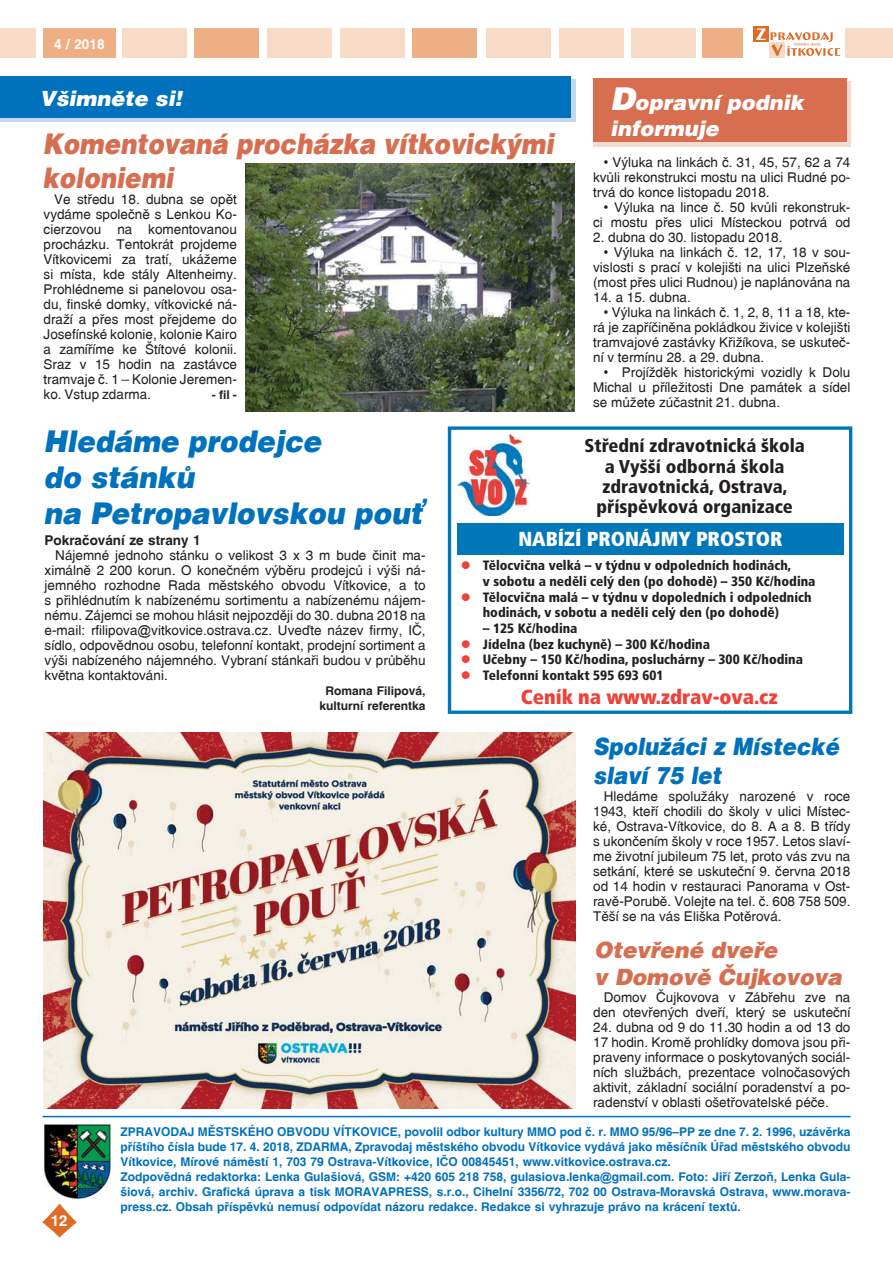
<style>
.page{position:relative;width:893px;height:1263px;background:#fff}
.page>*{position:absolute;margin:0;border:0;box-sizing:border-box;transform-origin:0 0}
.t1{font:italic 900 30px/36px "Switzerland";color:#0071bc;scale:.93 1}
.t2{font:italic 900 28.5px/34.2px "Switzerland";color:#d76e50;scale:.86 1}
.t3{font:italic 900 24px/28.8px "Switzerland";color:#0071bc;scale:.89 1}
.t4{font:italic 900 22.5px/27px "Switzerland";color:#d76e50}
.t5{font:italic 900 21px/25.2px "Switzerland";color:#fff}
.t6{font:900 condensed 20.25px "Frutiger CE";color:#ef4039}
.t7{font:900 condensed 20.25px "Frutiger CE";color:#fff}
.t8{font:900 condensed 18.6px/20.2px "Frutiger CE";color:#231f20;text-align:center}
.t9{font:700 15px "Switzerland";color:#fff}
.t10{font:13.5px/15px "Switzerland";color:#231f20;text-align:justify}
.t11{font:900 condensed 13.5px/15.8px "Frutiger CE";color:#231f20}
.t12{font:700 13.5px "Switzerland";color:#231f20}
.t13{font:700 13.5px "Switzerland";color:#fff}
.t14{font:700 12px/15px "Switzerland";color:#0071bc}
.t15{font:700 12px/15px "Switzerland";color:#231f20;text-align:center}
.s1{font-size:31.5px}
.s2{font-family:"Arial"}
</style>
<div class="page">
<div style="left:593px;top:81px;width:257px;height:66px;background:#f4dbcf"></div>
<div style="left:593px;top:78px;width:253px;height:64px;background:#d76e50"></div>
<div style="left:486px;top:28px;width:65px;height:29px;background:#f7dbc6"></div>
<div style="left:559px;top:28px;width:65px;height:29px;background:#f7dbc6"></div>
<div style="left:631px;top:28px;width:65px;height:29px;background:#f7dbc6"></div>
<div style="left:267px;top:28px;width:65px;height:29px;background:#f7dbc6"></div>
<div style="left:340px;top:28px;width:65px;height:29px;background:#f7dbc6"></div>
<div style="left:195px;top:28px;width:64px;height:29px;background:#edaf83"></div>
<div style="left:0;top:28px;width:35px;height:30px;background:#f7dbc6"></div>
<div style="left:412px;top:28px;width:65px;height:29px;background:#edaf83"></div>
<div style="left:702px;top:28px;width:41px;height:29px;background:#edaf83"></div>
<div style="left:845px;top:28px;width:48px;height:29px;background:#f7dbc6"></div>
<div style="left:43px;top:28px;width:72px;height:29px;background:#edaf83"></div>
<div style="left:122px;top:29px;width:65px;height:29px;background:#f7dbc6"></div>
<div style="left:753px;top:27px;width:16px;height:15px;background:#de6c27"></div>
<div style="left:769px;top:42px;width:15px;height:16px;background:#f7dbc6"></div>
<svg style="left:756px;top:28px;width:84px;height:28px"></svg>
<svg style="left:42px;top:1203px;width:35px;height:34px"></svg>
<img style="left:45px;top:1125px;width:66px;height:73px">
<hr style="left:43px;top:1116px;width:807px;height:1px;background:#0071bc">
<div style="left:0;top:79px;width:575px;height:43px;background:#c7d5ee"></div>
<div style="left:0;top:77px;width:571px;height:41px;background:#0071bc"></div>
<img style="left:245px;top:163px;width:329px;height:248px">
<img style="left:44px;top:733px;width:531px;height:376px">
<div style="left:448px;top:426px;width:404px;height:288px;border:3px solid #0077b9"></div>
<img style="left:457px;top:435px;width:73px;height:80px">
<div style="left:457px;top:523px;width:387px;height:31px;background:#0077b9"></div>
<p class="t13" style="left:54px;top:36px;width:52px">4 / 2018</p>
<h3 class="t5" style="left:39px;top:87px;width:144px">Všimněte si!</h3>
<h2 class="t2" style="left:43px;top:128px;width:596px">Komentovaná procházka vítkovickými koloniemi</h2>
<p class="t10" style="left:44px;top:192px;width:195px;text-indent:11px">Ve středu 18. dubna se opět vydáme společně s Lenkou Ko&shy;cierzovou na komentovanou procházku. Tentokrát projdeme Vítkovicemi za tratí, ukážeme si místa, kde stály Altenheimy.<br>Prohlédneme si panelovou osa&shy;du, finské domky, vítkovické ná&shy;draží a přes most přejdeme do Josefínské kolonie, kolonie Kairo a zamíříme ke Štítové kolonii.<br>Sraz v 15 hodin na zastávce tramvaje č. 1 – Kolonie Jeremen&shy;ko. Vstup zdarma.</p>
<p class="t15" style="left:212px;top:387px;width:27px">- fil -</p>
<h3 class="t5" style="left:610px;top:91px;width:195px"><span class="s1">D</span>opravní podnik informuje</h3>
<p class="t10" style="left:593px;top:154px;width:259px;text-indent:11px">• Výluka na linkách č. 31, 45, 57, 62 a 74 kvůli rekonstrukci mostu na ulici Rudné po&shy;trvá do konce listopadu 2018.</p>
<p class="t10" style="left:593px;top:199px;width:259px;text-align:right">• Výluka na lince č. 50 kvůli rekonstruk&shy;ci mostu přes ulici Místeckou potrvá od</p>
<p class="t10" style="left:593px;top:229px;width:191px">2. dubna do 30. listopadu 2018.</p>
<p class="t10" style="left:593px;top:244px;width:259px;text-indent:11px">• Výluka na linkách č. 12, 17, 18 v sou&shy;vislosti s prací v kolejišti na ulici Plzeňské (most přes ulici Rudnou) je naplánována na</p>
<p class="t10" style="left:593px;top:289px;width:99px">14. a 15. dubna.</p>
<p class="t10" style="left:593px;top:304px;width:259px;text-indent:11px">• Výluka na linkách č. 1, 2, 8, 11 a 18, kte&shy;rá je zapříčiněna pokládkou živice v kolejišti tramvajové zastávky Křižíkova, se uskuteč&shy;ní v termínu 28. a 29. dubna.</p>
<p class="t10" style="left:593px;top:364px;width:259px;text-indent:11px">• Projížděk historickými vozidly k Dolu Michal u příležitosti Dne památek a sídel se můžete zúčastnit 21. dubna.</p>
<h1 class="t1" style="left:44px;top:424px;width:410px">Hledáme prodejce<br>do stánků<br>na Petropavlovskou pouť</h1>
<p class="t12" style="left:45px;top:532px;width:158px">Pokračování ze strany 1</p>
<p class="t10" style="left:45px;top:548px;width:382px;text-indent:11px">Nájemné jednoho stánku o velikost 3 x 3 m bude činit ma&shy;ximálně 2 200 korun. O konečném výběru prodejců i výši ná&shy;jemného rozhodne Rada městského obvodu Vítkovice, a to s přihlédnutím k nabízenému sortimentu a nabízenému nájem&shy;nému. Zájemci se mohou hlásit nejpozději do 30. dubna 2018 na e-mail: rfilipova<span class="s2">@</span>vitkovice.ostrava.cz. Uveďte název firmy, IČ, sídlo, odpovědnou osobu, telefonní kontakt, prodejní sortiment a výši nabízeného nájemného. Vybraní stánkaři budou v průběhu května kontaktováni.</p>
<p class="t15" style="left:320px;top:683px;width:108px">Romana Filipová, kulturní referentka</p>
<h3 class="t8" style="left:584px;top:437px;width:222px">Střední zdravotnická škola a Vyšší odborná škola zdravotnická, Ostrava, příspěvková organizace</h3>
<h3 class="t7" style="left:518px;top:527px;width:266px">NABÍZÍ PRONÁJMY PROSTOR</h3>
<p class="t11" style="left:483px;top:558px;width:334px">Tělocvična velká – v týdnu v odpoledních hodinách,<br>v sobotu a neděli celý den (po dohodě) – 350 Kč/hodina Tělocvična malá – v týdnu v dopoledních i odpoledních hodinách, v sobotu a neděli celý den (po dohodě)</p>
<p class="t11" style="left:483px;top:621px;width:322px">– 125 Kč/hodina<br>Jídelna (bez kuchyně) – 300 Kč/hodina<br>Učebny – 150 Kč/hodina, posluchárny – 300 Kč/hodina Telefonní kontakt 595 693 601</p>
<h3 class="t6" style="left:521px;top:685px;width:258px">Ceník na www.zdrav-ova.cz</h3>
<h3 class="t3" style="left:593px;top:733px;width:278px">Spolužáci z Místecké slaví 75 let</h3>
<p class="t10" style="left:593px;top:788px;width:259px;text-indent:11px">Hledáme spolužáky narozené v roce 1943, kteří chodili do školy v ulici Místec&shy;ké, Ostrava-Vítkovice, do 8. A a 8. B třídy s ukončením školy v roce 1957. Letos slaví&shy;me životní jubileum 75 let, proto vás zvu na setkání, které se uskuteční 9. června 2018 od 14 hodin v restauraci Panorama v Ost&shy;ravě-Porubě. Volejte na tel. č. 608 758 509.<br>Těší se na vás Eliška Potěrová.</p>
<h3 class="t4" style="left:594px;top:937px;width:249px">Otevřené dveře<br>v Domově Čujkovova</h3>
<p class="t10" style="left:593px;top:990px;width:259px;text-align:right">Domov Čujkovova v Zábřehu zve na den otevřených dveří, který se uskuteční</p>
<p class="t10" style="left:593px;top:1020px;width:259px">24. dubna od 9 do 11.30 hodin a od 13 do 17 hodin. Kromě prohlídky domova jsou při&shy;praveny informace o poskytovaných sociál&shy;ních službách, prezentace volnočasových aktivit, základní sociální poradenství a po&shy;radenství v oblasti ošetřovatelské péče.</p>
<p class="t9" style="left:51px;top:1212px;width:18px">12</p>
<p class="t14" style="left:120px;top:1124px;width:731px">ZPRAVODAJ MĚSTSKÉHO OBVODU VÍTKOVICE, povolil odbor kultury MMO pod č. r. MMO 95/96–PP ze dne 7. 2. 1996, uzávěrka příštího čísla bude 17. 4. 2018, ZDARMA, Zpravodaj městského obvodu Vítkovice vydává jako měsíčník Úřad městského obvodu Vítkovice, Mírové náměstí 1, 703 79 Ostrava-Vítkovice, IČO 00845451, www.vitkovice.ostrava.cz.<br>Zodpovědná redaktorka: Lenka Gulašiová, GSM: +420 605 218 758, gulasiova.lenka<span class="s2">@</span>gmail.com. Foto: Jiří Zerzoň, Lenka Gula&shy;šiová, archiv. Grafická úprava a tisk MORAVAPRESS, s.r.o., Cihelní 3356/72, 702 00 Ostrava-Moravská Ostrava, www.morava&shy;press.cz. Obsah příspěvků nemusí odpovídat názoru redakce. Redakce si vyhrazuje právo na krácení textů.</p>
</div>
